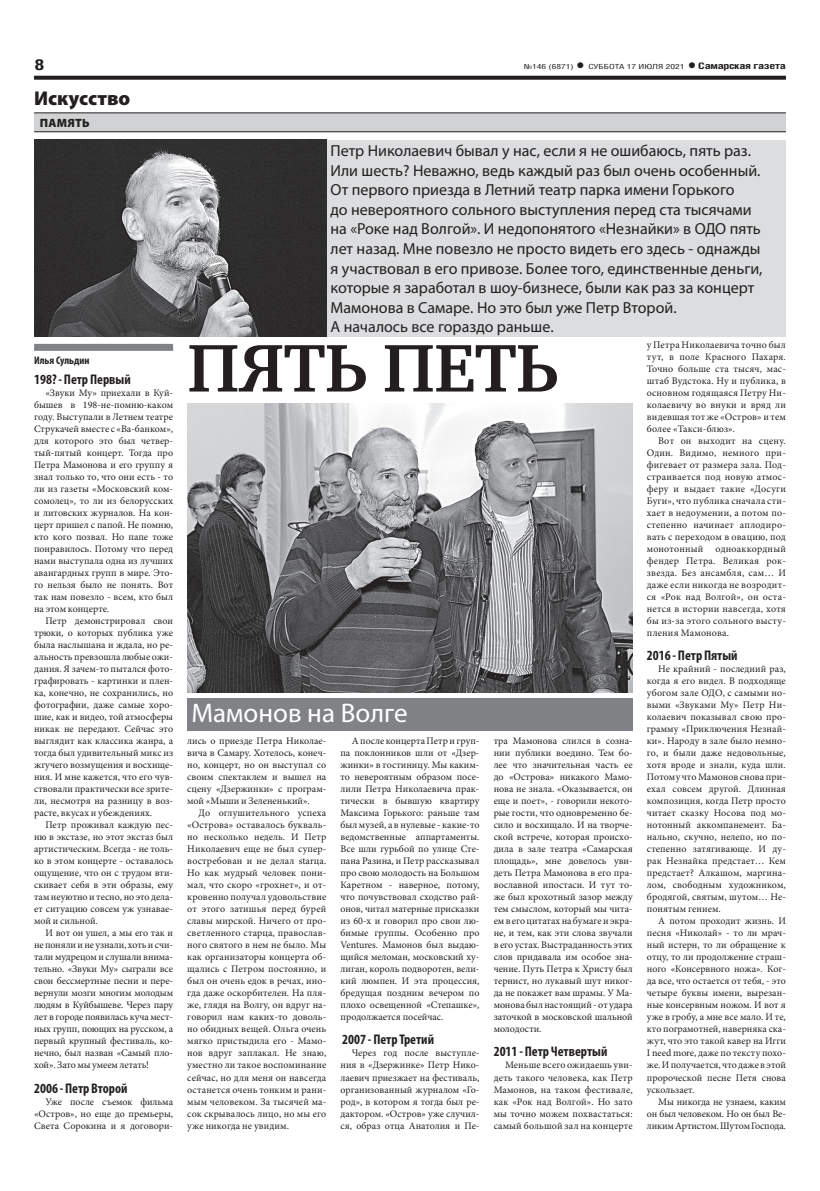
<style>
.page{position:relative;width:820px;height:1191px;background:#fff}
.page>*{position:absolute;margin:0;border:0;box-sizing:border-box;transform-origin:0 0}
.ЗАГОЛОВОК{font:700 69px "Charter C";letter-spacing:-.01em;color:#231f20}
.ПОДЗАГОЛОВОК{font:27px "Myriad Pro";color:#fff}
.рубрика{font:900 20px "Myriad Pro";color:#231f20}
.допблок_текст{font:16px/19.5px "Myriad Pro";color:#231f20}
.t1{font:700 15px "Helios Cond";color:#231f20;scale:1.4 1}
.ЗАГ_в_ТЕКСТЕ{font:700 condensed 14px "Myriad Pro";color:#231f20}
.РУБРИКА{font:900 12px "Myriad Pro";letter-spacing:.02em;color:#231f20}
.АВТОР_чб{font:700 condensed 11px "Myriad Pro";color:#231f20}
.ОСНОВНОЙ{font:10px/12px "Minion Pro";color:#231f20;text-align:justify}
.t2{font:700 9px "Helios Cond";letter-spacing:-.02em;color:#231f20;scale:1.4 1}
.t3{font:7px "Helios Cond";color:#231f20;scale:1.4 1}
.s1{font-weight:700;font-size:16px}
.s2{font-size:16px}
</style>
<div class="page">
<svg style="left:34px;top:76px;width:751px;height:4px;background:#322f2f"></svg>
<div style="left:34px;top:344px;width:139px;height:7px;background:#808285"></div>
<div style="left:326px;top:140px;width:459px;height:196px;background:#dcdddf"></div>
<div style="left:34px;top:113px;width:751px;height:19px;background:#d1d2d4"></div>
<hr style="left:34px;top:113px;width:751px;height:1px;background:#231f20">
<hr style="left:34px;top:131px;width:751px;height:1px;background:#231f20">
<div style="left:187px;top:697px;width:445px;height:33px;background:#808285"></div>
<img style="left:34px;top:140px;width:292px;height:196px">
<img style="left:187px;top:404px;width:445px;height:289px">
<p class="t1" style="left:34px;top:55px;width:9px">8</p>
<p class="t3" style="left:523px;top:63px;width:116px">№146 (6871) <span class="s1">•</span> СУББОТА 17 ИЮЛЯ 2021</p>
<p class="t2" style="left:687px;top:61px;width:72px"><span class="s2">•</span> Самарская газета</p>
<p class="рубрика" style="left:34px;top:87px;width:98px">Искусство</p>
<p class="РУБРИКА" style="left:40px;top:116px;width:51px">ПАМЯТЬ</p>
<p class="АВТОР_чб" style="left:34px;top:354px;width:57px">Илья Сульдин</p>
<p class="ЗАГ_в_ТЕКСТЕ" style="left:34px;top:371px;width:98px">198? - Петр Первый</p>
<p class="ОСНОВНОЙ" style="left:34px;top:387px;width:140px;text-indent:11px">«Звуки Му» приехали в Куй&shy;бышев в 198-не-помню-каком году. Выступали в Летнем театре Струкачей вместе с «Ва-банком», для которого это был четвер&shy;тый-пятый концерт. Тогда про Петра Мамонова и его группу я знал только то, что они есть - то ли из газеты «Московский ком&shy;сомолец», то ли из белорусских и литовских журналов. На кон&shy;церт пришел с папой. Не помню, кто кого позвал. Но папе тоже понравилось. Потому что перед нами выступала одна из лучших авангардных групп в мире. Это&shy;го нельзя было не понять. Вот так нам повезло - всем, кто был на этом концерте.</p>
<p class="ОСНОВНОЙ" style="left:34px;top:615px;width:140px;text-indent:11px">Петр демонстрировал свои трюки, о которых публика уже была наслышана и ждала, но ре&shy;альность превзошла любые ожи&shy;дания. Я зачем-то пытался фото&shy;графировать - картинки и плен&shy;ка, конечно, не сохранились, но фотографии, даже самые хоро&shy;шие, как и видео, той атмосферы никак не передают. Сейчас это выглядит как классика жанра, а тогда был удивительный микс из жгучего возмущения и восхище&shy;ния. И мне кажется, что его чув&shy;ствовали практически все зрите&shy;ли, несмотря на разницу в воз&shy;расте, вкусах и убеждениях.</p>
<p class="ОСНОВНОЙ" style="left:34px;top:819px;width:140px;text-indent:11px">Петр проживал каждую пес&shy;ню в экстазе, но этот экстаз был артистическим. Всегда - не толь&shy;ко в этом концерте - оставалось ощущение, что он с трудом вти&shy;скивает себя в эти образы, ему там неуютно и тесно, но это дела&shy;ет ситуацию совсем уж узнавае&shy;мой и сильной.</p>
<p class="ОСНОВНОЙ" style="left:34px;top:927px;width:140px;text-indent:11px">И вот он ушел, а мы его так и не поняли и не узнали, хоть и счи&shy;тали мудрецом и слушали внима&shy;тельно. «Звуки Му» сыграли все свои бессмертные песни и пере&shy;вернули мозги многим молодым людям в Куйбышеве. Через пару лет в городе появилась куча мест&shy;ных групп, поющих на русском, а первый крупный фестиваль, ко&shy;нечно, был назван «Самый пло&shy;хой». Зато мы умеем летать!</p>
<p class="ЗАГ_в_ТЕКСТЕ" style="left:34px;top:1079px;width:95px">2006 - Петр Второй</p>
<p class="ОСНОВНОЙ" style="left:34px;top:1095px;width:140px;text-indent:11px">Уже после съемок фильма «Остров», но еще до премьеры, Света Сорокина и я договори-</p>
<p class="допблок_текст" style="left:330px;top:141px;width:433px">Петр Николаевич бывал у нас, если я не ошибаюсь, пять раз.<br>Или шесть? Неважно, ведь каждый раз был очень особенный.<br>От первого приезда в Летний театр парка имени Горького<br>до невероятного сольного выступления перед ста тысячами на «Роке над Волгой». И недопонятого «Незнайки» в ОДО пять лет назад. Мне повезло не просто видеть его здесь - однажды я участвовал в его привозе. Более того, единственные деньги, которые я заработал в шоу-бизнесе, были как раз за концерт Мамонова в Самаре. Но это был уже Петр Второй.<br>А началось все гораздо раньше.</p>
<p class="ЗАГОЛОВОК" style="left:187px;top:330px;width:373px">ПЯТЬ ПЕТЬ</p>
<p class="ПОДЗАГОЛОВОК" style="left:191px;top:696px;width:217px">Мамонов на Волге</p>
<p class="ОСНОВНОЙ" style="left:187px;top:735px;width:140px">лись о приезде Петра Николае&shy;вича в Самару. Хотелось, конеч&shy;но, концерт, но он выступал со своим спектаклем и вышел на сцену «Дзержинки» с програм&shy;мой «Мыши и Зелененький».</p>
<p class="ОСНОВНОЙ" style="left:187px;top:807px;width:140px;text-indent:11px">До оглушительного успеха «Острова» оставалось букваль&shy;но несколько недель. И Петр Николаевич еще не был супер&shy;востребован и не делал starца.<br>Но как мудрый человек пони&shy;мал, что скоро «грохнет», и от&shy;кровенно получал удовольствие от этого затишья перед бурей славы мирской. Ничего от про&shy;светленного старца, православ&shy;ного святого в нем не было. Мы как организаторы концерта об&shy;щались с Петром постоянно, и был он очень едок в речах, ино&shy;гда даже оскорбителен. На пля&shy;же, глядя на Волгу, он вдруг на&shy;говорил нам каких-то доволь&shy;но обидных вещей. Ольга очень мягко пристыдила его - Мамо&shy;нов вдруг заплакал. Не знаю, уместно ли такое воспоминание сейчас, но для меня он навсегда останется очень тонким и рани&shy;мым человеком. За тысячей ма&shy;сок скрывалось лицо, но мы его уже никогда не увидим.</p>
<p class="ОСНОВНОЙ" style="left:340px;top:735px;width:140px;text-indent:11px">А после концерта Петр и груп&shy;па поклонников шли от «Дзер&shy;жинки» в гостиницу. Мы каким&shy;то невероятным образом посе&shy;лили Петра Николаевича прак&shy;тически в бывшую квартиру Максима Горького: раньше там был музей, а в нулевые - какие-то ведомственные аппартаменты.<br>Все шли гурьбой по улице Сте&shy;пана Разина, и Петр рассказывал про свою молодость на Большом Каретном - наверное, потому, что почувствовал сходство рай&shy;онов, читал матерные присказки из 60-х и говорил про свои лю&shy;бимые группы. Особенно про Ventures. Мамонов был выдаю&shy;щийся меломан, московский ху&shy;лиган, король подворотен, вели&shy;кий люмпен. И эта процессия, бредущая поздним вечером по плохо освещенной «Степашке», продолжается посейчас.</p>
<p class="ЗАГ_в_ТЕКСТЕ" style="left:342px;top:1031px;width:93px">2007 - Петр Третий</p>
<p class="ОСНОВНОЙ" style="left:340px;top:1047px;width:140px;text-indent:11px">Через год после выступле&shy;ния в «Дзержинке» Петр Нико&shy;лаевич приезжает на фестиваль, организованный журналом «Го&shy;род», в котором я тогда был ре&shy;дактором. «Остров» уже случил&shy;ся, образ отца Анатолия и Пе-</p>
<p class="ОСНОВНОЙ" style="left:493px;top:735px;width:140px">тра Мамонова слился в созна&shy;нии публики воедино. Тем бо&shy;лее что значительная часть ее до «Острова» никакого Мамо&shy;нова не знала. «Оказывается, он еще и поет», - говорили некото&shy;рые гости, что одновременно бе&shy;сило и восхищало. И на творче&shy;ской встрече, которая происхо&shy;дила в зале театра «Самарская площадь», мне довелось уви&shy;деть Петра Мамонова в его пра&shy;вославной ипостаси. И тут то&shy;же был крохотный зазор между тем смыслом, который мы чита&shy;ем в его цитатах на бумаге и экра&shy;не, и тем, как эти слова звучали в его устах. Выстраданность этих слов придавала им особое зна&shy;чение. Путь Петра к Христу был тернист, но лукавый шут никог&shy;да не покажет вам шрамы. У Ма&shy;монова был настоящий - от удара заточкой в московской шальной молодости.</p>
<p class="ЗАГ_в_ТЕКСТЕ" style="left:493px;top:1043px;width:115px">2011 - Петр Четвертый</p>
<p class="ОСНОВНОЙ" style="left:493px;top:1059px;width:140px;text-indent:11px">Меньше всего ожидаешь уви&shy;деть такого человека, как Петр Мамонов, на таком фестивале, как «Рок над Волгой». Но зато мы точно можем похвастаться: самый большой зал на концерте</p>
<p class="ОСНОВНОЙ" style="left:646px;top:339px;width:140px">у Петра Николаевича точно был тут, в поле Красного Пахаря.<br>Точно больше ста тысяч, мас&shy;штаб Вудстока. Ну и публика, в основном годящаяся Петру Ни&shy;колаевичу во внуки и вряд ли видевшая тот же «Остров» и тем более «Такси-блюз».</p>
<p class="ОСНОВНОЙ" style="left:646px;top:435px;width:140px;text-indent:11px">Вот он выходит на сцену.<br>Один. Видимо, немного при&shy;фигевает от размера зала. Под&shy;страивается под новую атмос&shy;феру и выдает такие «Досуги Буги», что публика сначала сти&shy;хает в недоумении, а потом по&shy;степенно начинает аплодиро&shy;вать с переходом в овацию, под монотонный одноаккордный фендер Петра. Великая рок&shy;звезда. Без ансамбля, сам… И даже если никогда не возродит&shy;ся «Рок над Волгой», он оста&shy;нется в истории навсегда, хотя бы из-за этого сольного высту&shy;пления Мамонова.</p>
<p class="ЗАГ_в_ТЕКСТЕ" style="left:646px;top:647px;width:92px">2016 - Петр Пятый</p>
<p class="ОСНОВНОЙ" style="left:646px;top:663px;width:140px;text-indent:11px">Не крайний - последний раз, когда я его видел. В подходяще убогом зале ОДО, с самыми но&shy;выми «Звуками Му» Петр Ни&shy;колаевич показывал свою про&shy;грамму «Приключения Незнай&shy;ки». Народу в зале было немно&shy;го, и были даже недовольные, хотя вроде и знали, куда шли.<br>Потому что Мамонов снова при&shy;ехал совсем другой. Длинная композиция, когда Петр просто читает сказку Носова под мо&shy;нотонный аккомпанемент. Ба&shy;нально, скучно, нелепо, но по&shy;степенно затягивающе. И ду&shy;рак Незнайка предстает… Кем предстает? Алкашом, маргина&shy;лом, свободным художником, бродягой, святым, шутом… Не&shy;понятым гением.</p>
<p class="ОСНОВНОЙ" style="left:646px;top:915px;width:140px;text-indent:11px">А потом проходит жизнь. И песня «Николай» - то ли мрач&shy;ный истерн, то ли обращение к отцу, то ли продолжение страш&shy;ного «Консервного ножа». Ког&shy;да все, что остается от тебя, - это четыре буквы имени, вырезан&shy;ные консервным ножом. И вот я уже в гробу, а мне все мало. И те, кто пограмотней, наверняка ска&shy;жут, что это такой кавер на Игги I need more, даже по тексту похо&shy;же. И получается, что даже в этой пророческой песне Петя снова ускользает.</p>
<p class="ОСНОВНОЙ" style="left:646px;top:1095px;width:140px;text-indent:11px">Мы никогда не узнаем, каким он был человеком. Но он был Ве&shy;ликим Артистом. Шутом Господа.</p>
</div>
